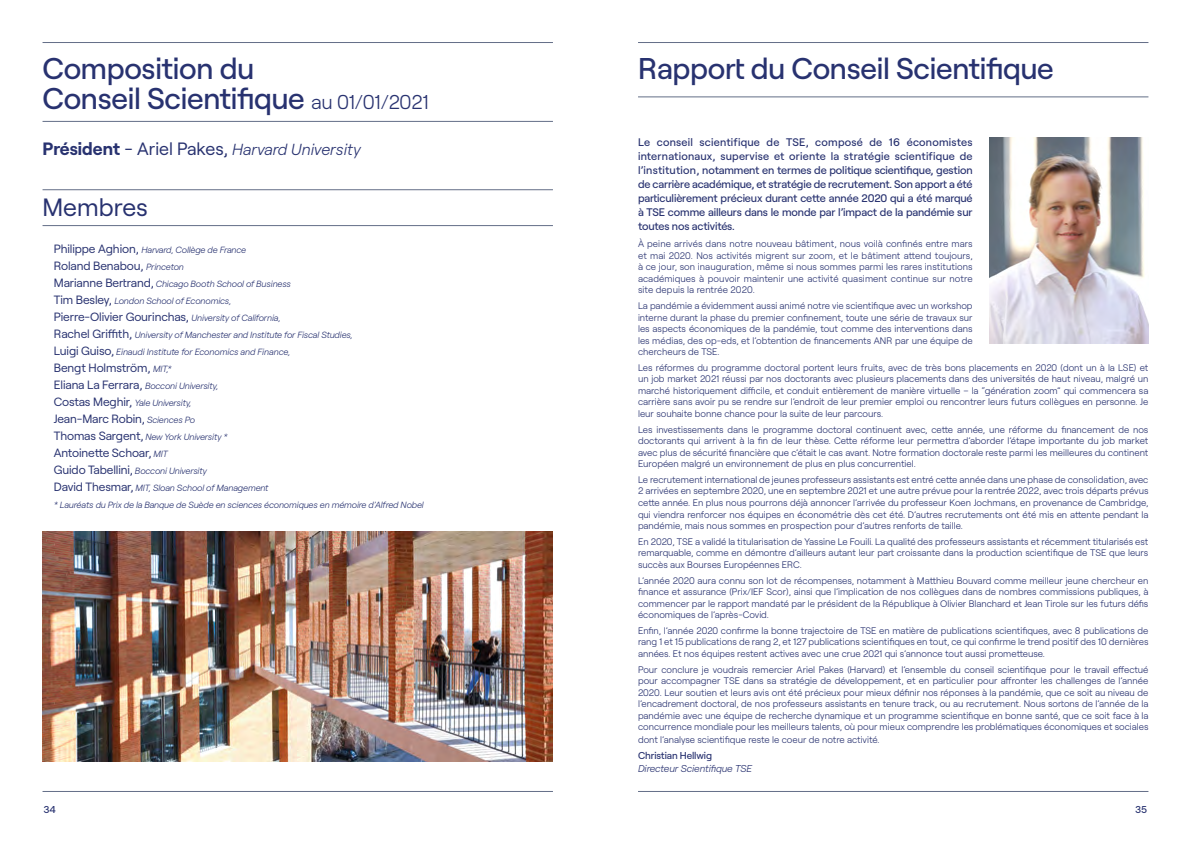
<style>
.page{position:relative;width:1191px;height:842px;background:#fff}
.page>*{position:absolute;margin:0;border:0;box-sizing:border-box;transform-origin:0 0}
.t1{font:500 30px/30px "Roobert";letter-spacing:-.01em;color:#283270}
.t2{font:25px "Roobert";color:#283270}
.t3{font:italic 300 16px "Roobert";color:#283270}
.t4{font:12px "Roobert";letter-spacing:-.01em;color:#283270}
.t5{font:500 11px/14px "Roobert";letter-spacing:-.01em;color:#283270;text-align:justify}
.t6{font:italic 300 10px "Roobert";letter-spacing:-.01em;color:#283270}
.t7{font:500 10px "Roobert";letter-spacing:-.01em;color:#283270}
.t8{font:300 9.5px/11.5px "Roobert";color:#283270;text-align:justify}
.t9{font:italic 300 9px/17px "Roobert";letter-spacing:-.015em;color:#283270}
.s1{font-weight:300;font-size:20px}
.s2{font-weight:700;font-style:normal;font-size:17.9px}
.s3{font-weight:400;font-style:normal;font-size:17.9px}
.s4{font-weight:400;font-style:normal;font-size:12px}
.s5{font-weight:300;font-style:italic;font-size:9px}
</style>
<div class="page">
<hr style="left:43px;top:42px;width:510px;height:1px;background:#636e87">
<hr style="left:43px;top:121px;width:510px;height:1px;background:#636e87">
<hr style="left:638px;top:42px;width:510px;height:1px;background:#636e87">
<hr style="left:638px;top:96px;width:510px;height:1px;background:#636e87">
<hr style="left:43px;top:189px;width:510px;height:1px;background:#636e87">
<hr style="left:43px;top:225px;width:510px;height:1px;background:#636e87">
<img style="left:43px;top:531px;width:510px;height:230px">
<img style="left:989px;top:137px;width:159px;height:206px">
<hr style="left:43px;top:791px;width:510px;height:1px;background:#636e87">
<hr style="left:638px;top:791px;width:510px;height:1px;background:#636e87">
<h1 class="t1" style="left:43px;top:51px;width:388px">Composition du<br>Conseil Scientifique <span class="s1">au 01/01/2021</span></h1>
<h3 class="t3" style="left:43px;top:137px;width:320px"><span class="s2">Président</span> <span class="s3">- Ariel Pakes,</span> Harvard University</h3>
<h2 class="t2" style="left:43px;top:189px;width:107px">Membres</h2>
<p class="t9" style="left:54px;top:241px;width:194px"><span class="s4">Philippe Aghion,</span> Harvard, Collège de France</p>
<p class="t4" style="left:54px;top:257px;width:132px">Roland Benabou, <span class="s5">Princeton</span></p>
<p class="t9" style="left:54px;top:275px;width:238px"><span class="s4">Marianne Bertrand,</span> Chicago Booth School of Business<br><span class="s4">Tim Besley,</span> London School of Economics,</p>
<p class="t4" style="left:54px;top:308px;width:228px">Pierre-Olivier Gourinchas, <span class="s5">University of California,</span></p>
<p class="t9" style="left:54px;top:326px;width:300px"><span class="s4">Rachel Griffith,</span> University of Manchester and Institute for Fiscal Studies,<br><span class="s4">Luigi Guiso,</span> Einaudi Institute for Economics and Finance,</p>
<p class="t4" style="left:54px;top:359px;width:119px">Bengt Holmström, <span class="s5">MIT,*</span></p>
<p class="t9" style="left:54px;top:377px;width:166px"><span class="s4">Eliana La Ferrara,</span> Bocconi University,<br><span class="s4">Costas Meghir,</span> Yale University,</p>
<p class="t4" style="left:54px;top:410px;width:143px">Jean-Marc Robin, <span class="s5">Sciences Po</span></p>
<p class="t9" style="left:54px;top:428px;width:175px"><span class="s4">Thomas Sargent,</span> New York University *</p>
<p class="t4" style="left:54px;top:444px;width:112px">Antoinette Schoar, <span class="s5">Mit</span></p>
<p class="t9" style="left:54px;top:462px;width:371px"><span class="s4">Guido Tabellini,</span> Bocconi University<br><span class="s4">David Thesmar,</span> Mit, Sloan School of Management<br>* Lauréats du Prix de la Banque de Suède en sciences économiques en mémoire d’Alfred Nobel</p>
<h1 class="t1" style="left:638px;top:51px;width:417px">Rapport du Conseil Scientifique</h1>
<p class="t5" style="left:638px;top:134px;width:336px">Le conseil scientifique de TSE, composé de 16 économistes internationaux, supervise et oriente la stratégie scientifique de l’institution, notamment en termes de politique scientifique, gestion de carrière académique, et stratégie de recrutement. Son apport a été particulièrement précieux durant cette année 2020 qui a été marqué à TSE comme ailleurs dans le monde par l’impact de la pandémie sur toutes nos activités.</p>
<p class="t8" style="left:638px;top:238px;width:336px">À peine arrivés dans notre nouveau bâtiment, nous voilà confinés entre mars et mai 2020. Nos activités migrent sur zoom, et le bâtiment attend toujours, à ce jour, son inauguration, même si nous sommes parmi les rares institutions académiques à pouvoir maintenir une activité quasiment continue sur notre site depuis la rentrée 2020.</p>
<p class="t8" style="left:638px;top:299px;width:336px">La pandémie a évidemment aussi animé notre vie scientifique avec un workshop interne durant la phase du premier confinement, toute une série de travaux sur les aspects économiques de la pandémie, tout comme des interventions dans les médias, des op-eds, et l’obtention de financements ANR par une équipe de chercheurs de TSE.</p>
<p class="t8" style="left:638px;top:361px;width:512px">Les réformes du programme doctoral portent leurs fruits, avec de très bons placements en 2020 (dont un à la LSE) et un job market 2021 réussi par nos doctorants avec plusieurs placements dans des universités de haut niveau, malgré un marché historiquement difficile, et conduit entièrement de manière virtuelle – la “génération zoom” qui commencera sa carrière sans avoir pu se rendre sur l’endroit de leur premier emploi ou rencontrer leurs futurs collègues en personne. Je leur souhaite bonne chance pour la suite de leur parcours.</p>
<p class="t8" style="left:638px;top:423px;width:512px">Les investissements dans le programme doctoral continuent avec, cette année, une réforme du financement de nos doctorants qui arrivent à la fin de leur thèse. Cette réforme leur permettra d’aborder l’étape importante du job market avec plus de sécurité financière que c’était le cas avant. Notre formation doctorale reste parmi les meilleures du continent Européen malgré un environnement de plus en plus concurrentiel.</p>
<p class="t8" style="left:638px;top:473px;width:512px">Le recrutement international de jeunes professeurs assistants est entré cette année dans une phase de consolidation, avec 2 arrivées en septembre 2020, une en septembre 2021 et une autre prévue pour la rentrée 2022, avec trois départs prévus cette année. En plus nous pourrons déjà annoncer l’arrivée du professeur Koen Jochmans, en provenance de Cambridge, qui viendra renforcer nos équipes en économétrie dès cet été. D’autres recrutements ont été mis en attente pendant la pandémie, mais nous sommes en prospection pour d’autres renforts de taille.</p>
<p class="t8" style="left:638px;top:535px;width:512px">En 2020, TSE a validé la titularisation de Yassine Le Fouili. La qualité des professeurs assistants et récemment titularisés est remarquable, comme en démontre d’ailleurs autant leur part croissante dans la production scientifique de TSE que leurs succès aux Bourses Européennes ERC.</p>
<p class="t8" style="left:638px;top:574px;width:512px">L’année 2020 aura connu son lot de récompenses, notamment à Matthieu Bouvard comme meilleur jeune chercheur en finance et assurance (Prix/IEF Scor), ainsi que l’implication de nos collègues dans de nombres commissions publiques, à commencer par le rapport mandaté par le président de la République à Olivier Blanchard et Jean Tirole sur les futurs défis économiques de l’après-Covid.</p>
<p class="t8" style="left:638px;top:624px;width:512px">Enfin, l’année 2020 confirme la bonne trajectoire de TSE en matière de publications scientifiques, avec 8 publications de rang 1 et 15 publications de rang 2, et 127 publications scientifiques en tout, ce qui confirme le trend positif des 10 dernières années. Et nos équipes restent actives avec une crue 2021 qui s’annonce tout aussi prometteuse.</p>
<p class="t8" style="left:638px;top:663px;width:512px">Pour conclure je voudrais remercier Ariel Pakes (Harvard) et l’ensemble du conseil scientifique pour le travail effectué pour accompagner TSE dans sa stratégie de développement, et en particulier pour affronter les challenges de l’année 2020. Leur soutien et leurs avis ont été précieux pour mieux définir nos réponses à la pandémie, que ce soit au niveau de l’encadrement doctoral, de nos professeurs assistants en tenure track, ou au recrutement. Nous sortons de l’année de la pandémie avec une équipe de recherche dynamique et un programme scientifique en bonne santé, que ce soit face à la concurrence mondiale pour les meilleurs talents, où pour mieux comprendre les problématiques économiques et sociales</p>
<p class="t8" style="left:638px;top:733px;width:243px">dont l’analyse scientifique reste le coeur de notre activité.</p>
<p class="t7" style="left:638px;top:748px;width:76px">Christian Hellwig</p>
<p class="t6" style="left:638px;top:761px;width:116px">Directeur Scientifique TSE</p>
<p class="t7" style="left:44px;top:802px;width:14px">34</p>
<p class="t7" style="left:1135px;top:802px;width:14px">35</p>
</div>
